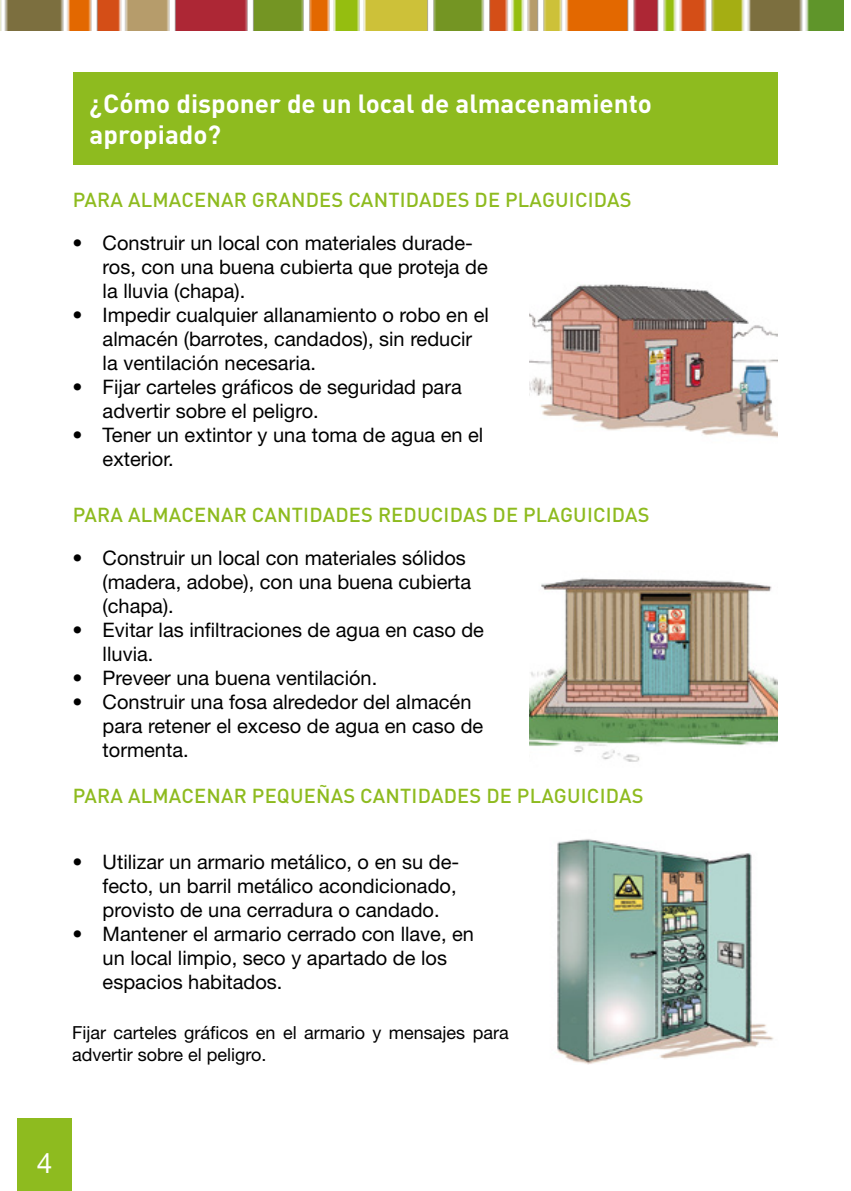
<style>
.page{position:relative;width:851px;height:1191px;background:#fff}
.page>*{position:absolute;margin:0;border:0;box-sizing:border-box;transform-origin:0 0}
.t1{font:28px "Helvetica Neue LT Std";color:#fff}
.t2{font:700 26px/31.2px "DIN Pro";color:#fff}
.t3{font:20px/24px "Helvetica Neue LT Std";color:#000}
.t4{font:500 20px "DIN Pro";letter-spacing:.01em;color:#8ebb1f}
.t5{font:18px/21.6px "Helvetica Neue LT Std";color:#000}
</style>
<div class="page">
<div style="left:17px;top:1118px;width:55px;height:73px;background:#8ebb1f"></div>
<img style="left:0;top:0;width:843px;height:30px">
<div style="left:73px;top:72px;width:704px;height:92px;background:#8ebb1f"></div>
<img style="left:529px;top:284px;width:248px;height:154px">
<img style="left:529px;top:578px;width:248px;height:184px">
<img style="left:557px;top:839px;width:217px;height:225px">
<h2 class="t2" style="left:90px;top:86px;width:563px">¿Cómo disponer de un local de almacenamiento apropiado?</h2>
<p class="t4" style="left:73px;top:186px;width:560px">PARA ALMACENAR GRANDES CANTIDADES DE PLAGUICIDAS</p>
<p class="t3" style="left:103px;top:230px;width:386px;text-indent:-30px">• Construir un local con materiales durade&shy;ros, con una buena cubierta que proteja de la lluvia (chapa).</p>
<p class="t3" style="left:103px;top:302px;width:388px;text-indent:-30px">• Impedir cualquier allanamiento o robo en el almacén (barrotes, candados), sin reducir la ventilación necesaria.</p>
<p class="t3" style="left:103px;top:374px;width:360px;text-indent:-30px">• Fijar carteles gráficos de seguridad para advertir sobre el peligro.</p>
<p class="t3" style="left:103px;top:422px;width:382px;text-indent:-30px">• Tener un extintor y una toma de agua en el exterior.</p>
<p class="t4" style="left:73px;top:501px;width:578px">PARA ALMACENAR CANTIDADES REDUCIDAS DE PLAGUICIDAS</p>
<p class="t3" style="left:103px;top:545px;width:370px;text-indent:-30px">• Construir un local con materiales sólidos (madera, adobe), con una buena cubierta (chapa).</p>
<p class="t3" style="left:103px;top:617px;width:383px;text-indent:-30px">• Evitar las infiltraciones de agua en caso de lluvia.</p>
<p class="t3" style="left:73px;top:665px;width:306px">• Preveer una buena ventilación.</p>
<p class="t3" style="left:103px;top:689px;width:382px;text-indent:-30px">• Construir una fosa alrededor del almacén para retener el exceso de agua en caso de tormenta.</p>
<p class="t4" style="left:73px;top:782px;width:572px">PARA ALMACENAR PEQUEÑAS CANTIDADES DE PLAGUICIDAS</p>
<p class="t3" style="left:103px;top:850px;width:358px;text-indent:-30px">• Utilizar un armario metálico, o en su de&shy;fecto, un barril metálico acondicionado, provisto de una cerradura o candado.</p>
<p class="t3" style="left:103px;top:922px;width:373px;text-indent:-30px">• Mantener el armario cerrado con llave, en un local limpio, seco y apartado de los espacios habitados.</p>
<p class="t5" style="left:72px;top:1022px;width:438px">Fijar carteles gráficos en el armario y mensajes para advertir sobre el peligro.</p>
<h1 class="t1" style="left:37px;top:1146px;width:17px">4</h1>
</div>
